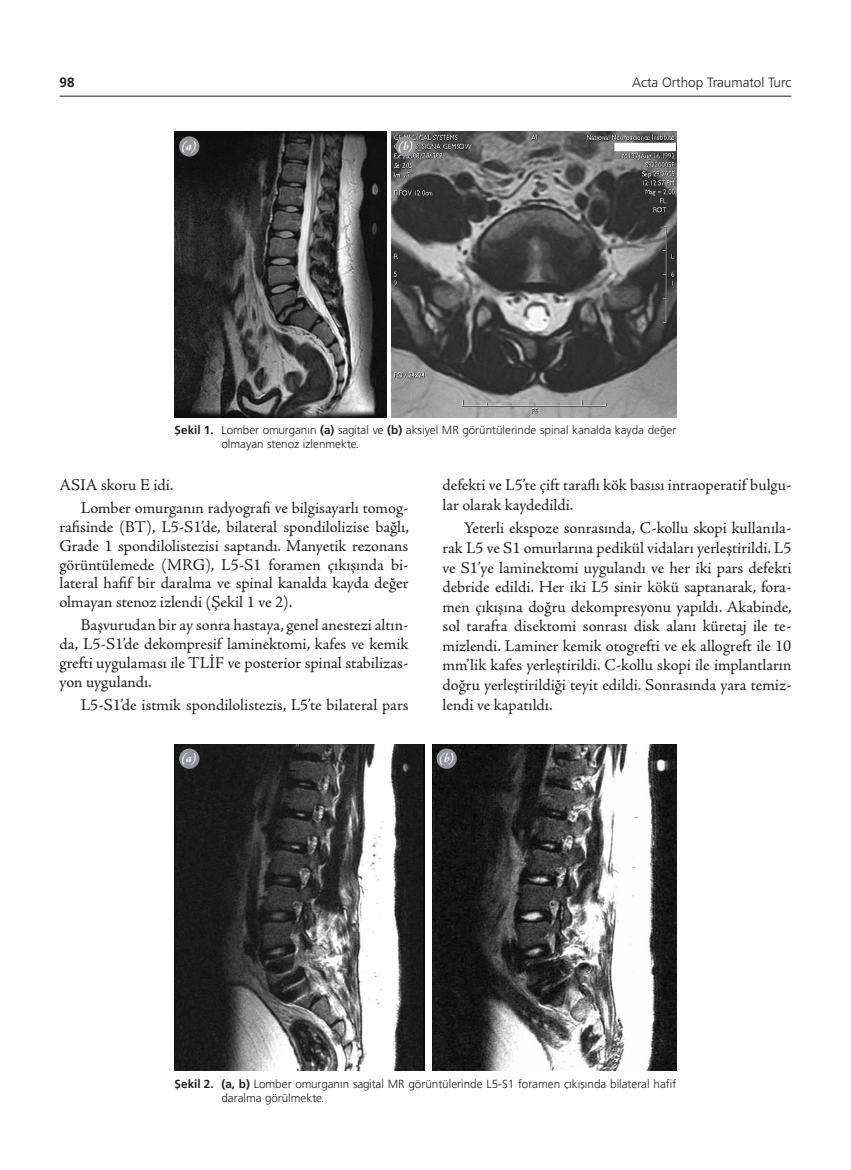
<style>
.page{position:relative;width:851px;height:1170px;background:#fff}
.page>*{position:absolute;margin:0;border:0;box-sizing:border-box;transform-origin:0 0}
._05__Yazı_Metni_Turk{font:16.5px/19.5px "Adobe Jenson Pro";color:#231f20;text-align:justify}
.t1{font:13.5px "Frutiger Light Nr Tr";color:#231f20}
.t2{font:13.5px "Frutiger Bold Tr";color:#231f20}
.t3{font:italic 700 12.75px "Adobe Jenson Pro";color:#fff}
._07__Sekil_Altyazisi{font:11.7px/14.1px "Frutiger Light Nr Tr";color:#231f20}
.s1{font-family:"Frutiger Bold Tr"}
</style>
<div class="page">
<hr style="left:60px;top:96px;width:731px;height:1px;background:#231f20">
<img style="left:175px;top:132px;width:211px;height:285px">
<img style="left:391px;top:132px;width:285px;height:285px">
<div style="left:179px;top:136px;width:20px;height:21px;background:#939598;border-radius:50%"></div>
<div style="left:395px;top:136px;width:21px;height:21px;background:#939598;border-radius:50%"></div>
<img style="left:175px;top:744px;width:249px;height:326px">
<img style="left:432px;top:744px;width:244px;height:326px">
<div style="left:179px;top:748px;width:20px;height:20px;background:#939598;border-radius:50%"></div>
<div style="left:436px;top:748px;width:20px;height:20px;background:#939598;border-radius:50%"></div>
<p class="t2" style="left:60px;top:74px;width:17px">98</p>
<p class="t1" style="left:632px;top:74px;width:161px">Acta Orthop Traumatol Turc</p>
<p class="t3" style="left:181px;top:138px;width:18px">(a)</p>
<p class="t3" style="left:398px;top:138px;width:18px">(b)</p>
<p class="_07__Sekil_Altyazisi" style="left:221px;top:423px;width:456px;text-indent:-47px"><span class="s1">Şekil 1.</span> Lomber omurganın <span class="s1">(a)</span> sagital ve <span class="s1">(b)</span> aksiyel MR görüntülerinde spinal kanalda kayda değer olmayan stenoz izlenmekte.</p>
<p class="_05__Yazı_Metni_Turk" style="left:60px;top:475px;width:115px">ASIA skoru E idi.</p>
<p class="_05__Yazı_Metni_Turk" style="left:60px;top:499px;width:351px;line-height:18.8px;text-indent:21px">Lomber omurganın radyografi ve bilgisayarlı tomog&shy;rafisinde (BT), L5-S1’de, bilateral spondilolizise bağlı, Grade 1 spondilolistezisi saptandı. Manyetik rezonans görüntülemede (MRG), L5-S1 foramen çıkışında bi&shy;lateral hafif bir daralma ve spinal kanalda kayda değer olmayan stenoz izlendi (Şekil 1 ve 2).</p>
<p class="_05__Yazı_Metni_Turk" style="left:60px;top:616px;width:350px;line-height:18.8px;text-indent:21px">Başvurudan bir ay sonra hastaya, genel anestezi altın&shy;da, L5-S1’de dekompresif laminektomi, kafes ve kemik grefti uygulaması ile TLİF ve posterior spinal stabilizas&shy;yon uygulandı.</p>
<p class="_05__Yazı_Metni_Turk" style="left:81px;top:695px;width:329px">L5-S1’de istmik spondilolistezis, L5’te bilateral pars</p>
<p class="_05__Yazı_Metni_Turk" style="left:442px;top:475px;width:350px">defekti ve L5’te çift taraflı kök basısı intraoperatif bulgu&shy;lar olarak kaydedildi.</p>
<p class="_05__Yazı_Metni_Turk" style="left:442px;top:519px;width:351px;text-indent:21px">Yeterli ekspoze sonrasında, C-kollu skopi kullanıla&shy;rak L5 ve S1 omurlarına pedikül vidaları yerleştirildi. L5 ve S1’ye laminektomi uygulandı ve her iki pars defekti debride edildi. Her iki L5 sinir kökü saptanarak, fora&shy;men çıkışına doğru dekompresyonu yapıldı. Akabinde, sol tarafta disektomi sonrası disk alanı küretaj ile te&shy;mizlendi. Laminer kemik otogrefti ve ek allogreft ile 10 mm’lik kafes yerleştirildi. C-kollu skopi ile implantların doğru yerleştirildiği teyit edildi. Sonrasında yara temiz&shy;lendi ve kapatıldı.</p>
<p class="t3" style="left:181px;top:750px;width:18px">(a)</p>
<p class="t3" style="left:438px;top:750px;width:18px">(b)</p>
<p class="_07__Sekil_Altyazisi" style="left:221px;top:1076px;width:456px;text-indent:-47px"><span class="s1">Şekil 2. (a, b)</span> Lomber omurganın sagital MR görüntülerinde L5-S1 foramen çıkışında bilateral hafif daralma görülmekte.</p>
</div>
